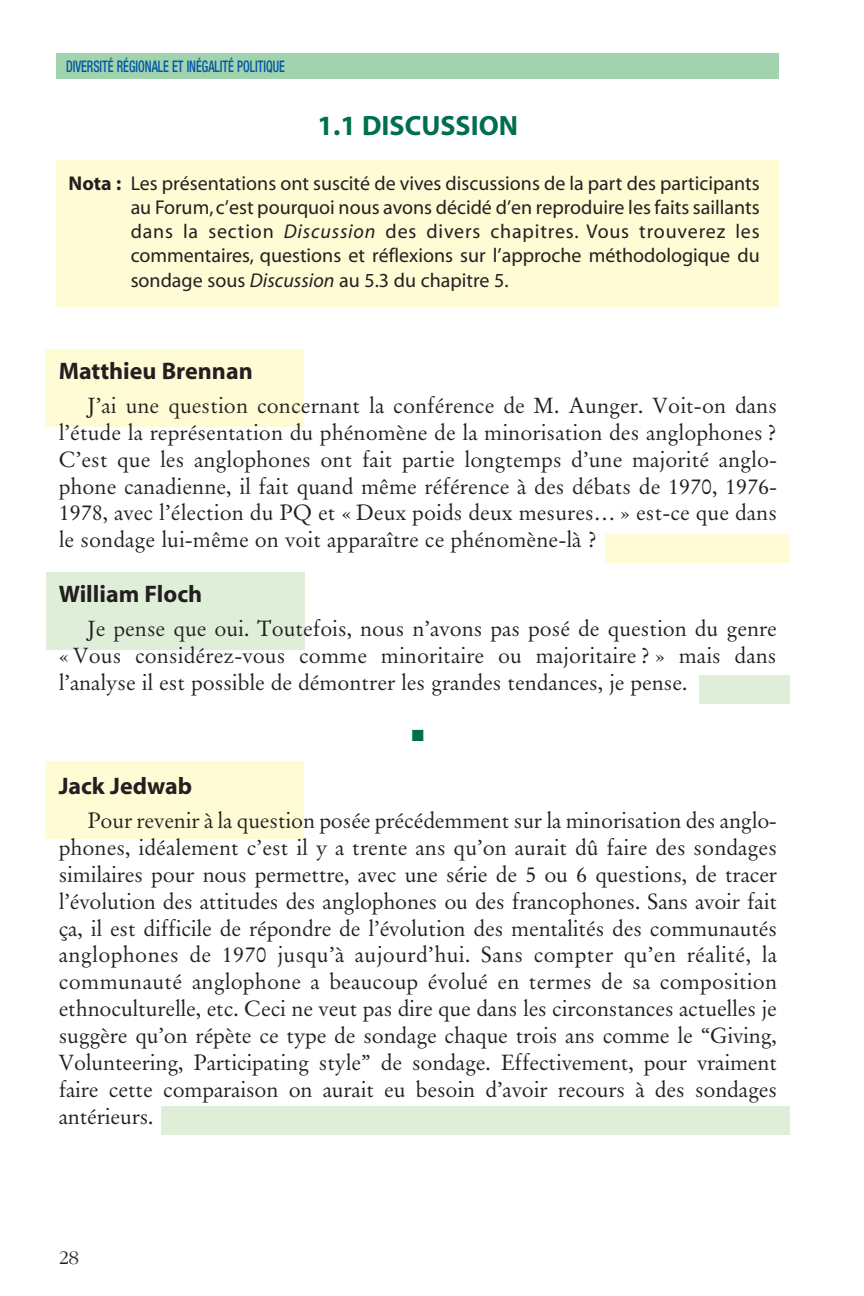
<style>
.page{position:relative;width:864px;height:1296px;background:#fff}
.page>*{position:absolute;margin:0;border:0;box-sizing:border-box;transform-origin:0 0}
.t1{font:700 28px "Myriad";color:#006e51}
.t2{font:700 24px "Myriad";color:#231f20}
.t3{font:22px/27px "Garamand Classic";letter-spacing:-.005em;color:#231f20;text-align:justify}
.t4{font:20px/24.2px "Myriad";color:#231f20;text-align:justify}
.t5{font:300 20px "Garamond";color:#231f20}
.t6{font:500 condensed 16px "Helvetica Neue";color:#0155a5;scale:.75 1}
.t7{font:16px "Zapf Dingbats";color:#006e51}
.s1{font-weight:700}
.s2{font-style:italic}
</style>
<div class="page">
<div style="left:57px;top:54px;width:722px;height:25px;background:#a1d4ae"></div>
<div style="left:57px;top:161px;width:722px;height:146px;background:#fffbd5"></div>
<div style="left:45px;top:761px;width:259px;height:78px;background:#fffbd5"></div>
<div style="left:45px;top:349px;width:259px;height:78px;background:#fffbd5"></div>
<div style="left:47px;top:573px;width:258px;height:77px;background:#dfeed8"></div>
<div style="left:605px;top:534px;width:185px;height:29px;background:#fffbd5"></div>
<div style="left:699px;top:675px;width:91px;height:29px;background:#dfeed8"></div>
<div style="left:161px;top:1106px;width:629px;height:29px;background:#dfeed8"></div>
<p class="t6" style="left:66px;top:60px;width:293px">DIVERSITÉ RÉGIONALE ET INÉGALITÉ POLITIQUE</p>
<p class="t1" style="left:318px;top:115px;width:202px">1.1 DISCUSSION</p>
<p class="t4" style="left:131px;top:173px;width:631px;text-indent:-62px"><span class="s1">Nota :</span> Les présentations ont suscité de vives discussions de la part des participants au Forum, c’est pourquoi nous avons décidé d’en reproduire les faits saillants dans la section <span class="s2">Discussion</span> des divers chapitres. Vous trouverez les commentaires, questions et réflexions sur l’approche méthodologique du sondage sous <span class="s2">Discussion</span> au 5.3 du chapitre 5.</p>
<p class="t2" style="left:59px;top:361px;width:196px">Matthieu Brennan</p>
<p class="t3" style="left:59px;top:392px;width:720px;text-indent:29px">J’ai une question concernant la conférence de M. Aunger. Voit-on dans l’étude la représentation du phénomène de la minorisation des anglophones ?<br>C’est que les anglophones ont fait partie longtemps d’une majorité anglo&shy;phone canadienne, il fait quand même référence à des débats de 1970, 1976- 1978, avec l’élection du PQ et « Deux poids deux mesures… » est-ce que dans le sondage lui-même on voit apparaître ce phénomène-là ?</p>
<p class="t2" style="left:59px;top:584px;width:145px">William Floch</p>
<p class="t3" style="left:59px;top:615px;width:720px;text-indent:29px">Je pense que oui. Toutefois, nous n’avons pas posé de question du genre « Vous considérez-vous comme minoritaire ou majoritaire ? » mais dans l’analyse il est possible de démontrer les grandes tendances, je pense.</p>
<p class="t7" style="left:412px;top:726px;width:14px">■</p>
<p class="t2" style="left:59px;top:777px;width:135px">Jack Jedwab</p>
<p class="t3" style="left:59px;top:807px;width:720px;text-indent:29px">Pour revenir à la question posée précédemment sur la minorisation des anglo&shy;phones, idéalement c’est il y a trente ans qu’on aurait dû faire des sondages similaires pour nous permettre, avec une série de 5 ou 6 questions, de tracer l’évolution des attitudes des anglophones ou des francophones. Sans avoir fait ça, il est difficile de répondre de l’évolution des mentalités des communautés anglophones de 1970 jusqu’à aujourd’hui. Sans compter qu’en réalité, la communauté anglophone a beaucoup évolué en termes de sa composition ethnoculturelle, etc. Ceci ne veut pas dire que dans les circonstances actuelles je suggère qu’on répète ce type de sondage chaque trois ans comme le “Giving, Volunteering, Participating style” de sondage. Effectivement, pour vraiment faire cette comparaison on aurait eu besoin d’avoir recours à des sondages antérieurs.</p>
<p class="t5" style="left:59px;top:1246px;width:21px">28</p>
</div>
